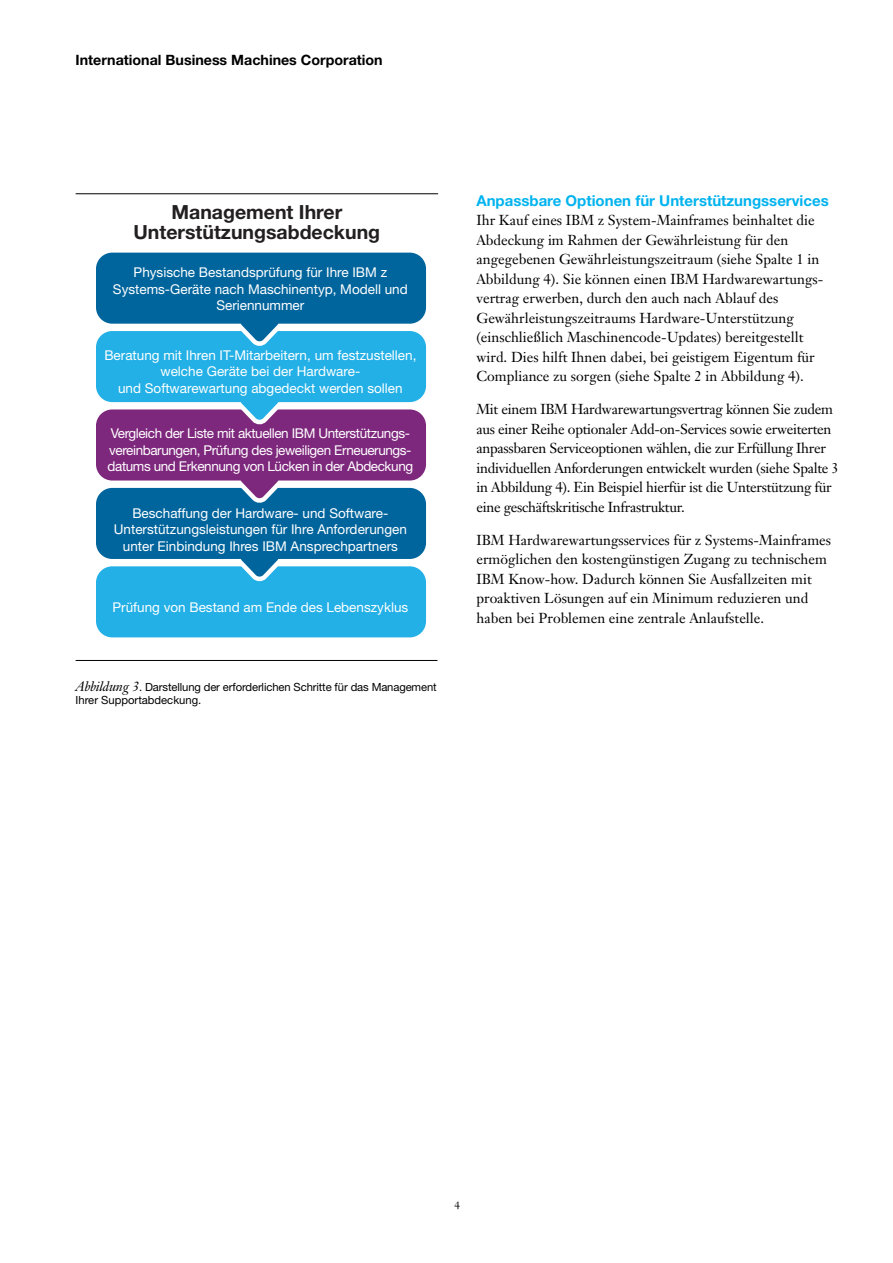
<style>
.page{position:relative;width:893px;height:1263px;background:#fff}
.page>*{position:absolute;margin:0;border:0;box-sizing:border-box;transform-origin:0 0}
.t1{font:700 19.5px/19.5px "Helvetica Neue";color:#221f20;text-align:center}
.t2{font:700 15px "Helvetica Neue";color:#00b3ef}
.t3{font:14.25px/19.5px "Janson Text LT Pro";color:#000}
.t4{font:14.25px/19.5px "Janson Text LT Pro";letter-spacing:-.02em;color:#000}
.t5{font:700 14.25px "Helvetica Neue";color:#000}
.t6{font:13.5px/16.5px "Helvetica Neue";color:#fff;text-align:center}
.t7{font:13.5px/16.5px "Helvetica Neue";letter-spacing:-.03em;color:#fff}
.t8{font:11.25px/13.5px "Helvetica Neue";letter-spacing:-.01em;color:#000}
.t9{font:10.5px "Janson Text LT Pro";color:#000}
.s1{font-family:"Janson Text LT Pro";font-style:italic;font-size:13.5px}
</style>
<div class="page">
<hr style="left:76px;top:193px;width:362px;height:1px;background:#000">
<div style="left:96px;top:566px;width:330px;height:71px;background:#22b0e6;border-radius:16px"></div>
<svg style="left:231px;top:559px;width:57px;height:23px"></svg>
<div style="left:96px;top:488px;width:330px;height:71px;background:#01659d;border-radius:16px"></div>
<svg style="left:231px;top:480px;width:57px;height:23px"></svg>
<div style="left:96px;top:409px;width:330px;height:71px;background:#7e287d;border-radius:16px"></div>
<svg style="left:231px;top:402px;width:57px;height:23px"></svg>
<div style="left:96px;top:331px;width:330px;height:71px;background:#22b0e6;border-radius:16px"></div>
<svg style="left:241px;top:324px;width:37px;height:22px"></svg>
<div style="left:96px;top:253px;width:330px;height:71px;background:#01659d;border-radius:16px"></div>
<hr style="left:76px;top:660px;width:361px;height:1px;background:#000">
<p class="t5" style="left:76px;top:51px;width:309px">International Business Machines Corporation</p>
<h1 class="t1" style="left:134px;top:202px;width:248px">Management Ihrer<br>Unterstützungsabdeckung</h1>
<p class="t6" style="left:113px;top:264px;width:296px">Physische Bestandsprüfung für Ihre IBM z<br>Systems-Geräte nach Maschinentyp, Modell und<br>Seriennummer</p>
<p class="t6" style="left:104px;top:346px;width:314px">Beratung mit Ihren IT-Mitarbeitern, um festzustellen, welche Geräte bei der Hardware-<br>und Softwarewartung abgedeckt werden sollen</p>
<p class="t7" style="left:108px;top:425px;width:307px">Vergleich der Liste mit aktuellen IBM Unterstützungs&shy;vereinbarungen, Prüfung des jeweiligen Erneuerungs&shy;datums und Erkennung von Lücken in der Abdeckung</p>
<p class="t6" style="left:114px;top:505px;width:295px">Beschaffung der Hardware- und Software-<br>Unterstützungsleistungen für Ihre Anforderungen unter Einbindung Ihres IBM Ansprechpartners</p>
<p class="t6" style="left:112px;top:599px;width:297px">Prüfung von Bestand am Ende des Lebenszyklus</p>
<p class="t8" style="left:76px;top:680px;width:363px"><span class="s1">Abbildung 3</span>. Darstellung der erforderlichen Schritte für das Management<br>Ihrer Supportabdeckung.</p>
<p class="t2" style="left:476px;top:191px;width:354px">Anpassbare Optionen für Unterstützungsservices</p>
<p class="t3" style="left:476px;top:211px;width:348px">Ihr Kauf eines IBM z System-Mainframes beinhaltet die Abdeckung im Rahmen der Gewährleistung für den angegebenen Gewährleistungszeitraum (siehe Spalte 1 in Abbildung 4). Sie können einen IBM Hardwarewartungs&shy;vertrag erwerben, durch den auch nach Ablauf des Gewährleistungszeitraums Hardware-Unterstützung (einschließlich Maschinencode-Updates) bereitgestellt wird. Dies hilft Ihnen dabei, bei geistigem Eigentum für Compliance zu sorgen (siehe Spalte 2 in Abbildung 4).</p>
<p class="t4" style="left:476px;top:400px;width:364px">Mit einem IBM Hardwarewartungsvertrag können Sie zudem aus einer Reihe optionaler Add-on-Services sowie erweiterten anpassbaren Serviceoptionen wählen, die zur Erfüllung Ihrer individuellen Anforderungen entwickelt wurden (siehe Spalte 3 in Abbildung 4). Ein Beispiel hierfür ist die Unterstützung für eine geschäftskritische Infrastruktur.</p>
<p class="t3" style="left:476px;top:530px;width:356px">IBM Hardwarewartungsservices für z Systems-Mainframes ermöglichen den kostengünstigen Zugang zu technischem IBM Know-how. Dadurch können Sie Ausfallzeiten mit proaktiven Lösungen auf ein Minimum reduzieren und haben bei Problemen eine zentrale Anlaufstelle.</p>
<p class="t9" style="left:455px;top:1198px;width:7px">4</p>
</div>
